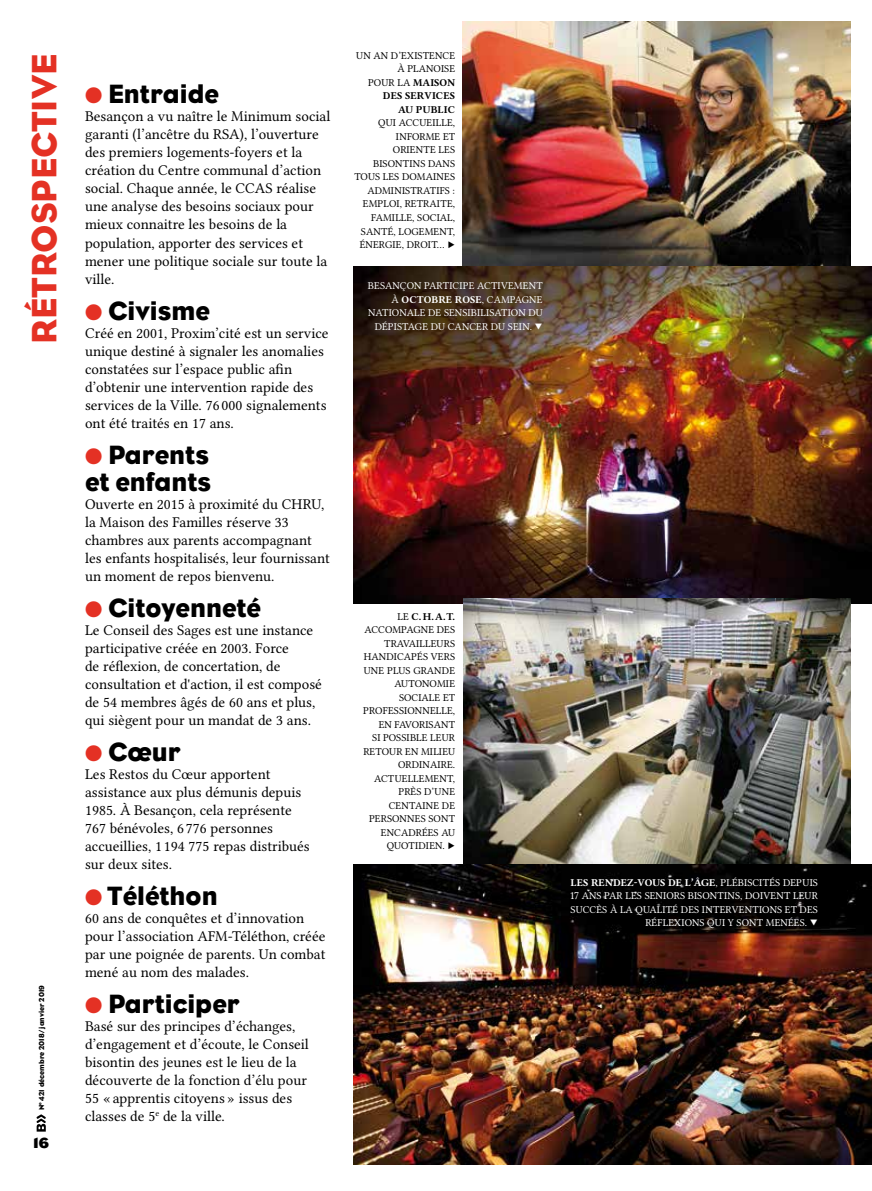
<style>
.page{position:relative;width:872px;height:1191px;background:#fff}
.page>*{position:absolute;margin:0;border:0;box-sizing:border-box;transform-origin:0 0}
.t1{font:36px "Bureau Eagle";color:#e43124}
.t2{font:27px/27px "Bureau Eagle";color:#000}
.t3{font:15px/18px "Lin Libertine O";color:#000}
.t4{font:700 15px "Bureau Eagle";color:#000}
.t5{font:10.5px/13.5px "Lin Libertine O";letter-spacing:.005em;color:#000;text-align:right}
.t6{font:10.5px/13.5px "Lin Libertine O";letter-spacing:.005em;color:#fff;text-align:right}
.t7{font:10.5px "Lin Libertine OB";letter-spacing:.005em;color:#fff}
.t8{font:10.5px/13.5px "Lin Libertine OB";letter-spacing:.005em;color:#000;text-align:right}
.t9{font:7.5px "Bureau Eagle";color:#000}
.s1{font-family:"Lin Libertine OB"}
.s2{color:#e43124}
.s3{font-size:15px}
.s4{font-family:"Lin Libertine O"}
</style>
<div class="page">
<img style="left:462px;top:21px;width:388px;height:245px">
<img style="left:353px;top:266px;width:519px;height:337px">
<svg style="left:37px;top:1114px;width:9px;height:17px"></svg>
<img style="left:463px;top:598px;width:387px;height:266px">
<img style="left:353px;top:864px;width:519px;height:300px">
<h1 class="t1" style="left:24px;top:344px;width:291px;rotate:-90deg">RÉTROSPECTIVE</h1>
<p class="t5" style="left:356px;top:49px;width:100px">UN AN D’EXISTENCE<br>À PLANOISE<br>POUR LA <span class="s1">MAISON</span></p>
<h2 class="t2" style="left:85px;top:81px;width:135px"><span class="s2">•</span> Entraide</h2>
<p class="t3" style="left:85px;top:108px;width:247px">Besançon a vu naître le Minimum social garanti (l’ancêtre du RSA), l’ouverture des premiers logements-foyers et la création du Centre communal d’action social. Chaque année, le CCAS réalise une analyse des besoins sociaux pour mieux connaitre les besoins de la population, apporter des services et mener une politique sociale sur toute la ville.</p>
<h2 class="t2" style="left:85px;top:297px;width:126px"><span class="s2">•</span> Civisme</h2>
<p class="t3" style="left:85px;top:324px;width:245px">Créé en 2001, Proxim’cité est un service unique destiné à signaler les anomalies constatées sur l’espace public afin d’obtenir une intervention rapide des services de la Ville. 76 000 signalements ont été traités en 17 ans.</p>
<h2 class="t2" style="left:85px;top:441px;width:128px"><span class="s2">•</span> Parents et enfants</h2>
<p class="t3" style="left:85px;top:495px;width:246px">Ouverte en 2015 à proximité du CHRU, la Maison des Familles réserve 33 chambres aux parents accompagnant les enfants hospitalisés, leur fournissant un moment de repos bienvenu.</p>
<h2 class="t2" style="left:85px;top:594px;width:177px"><span class="s2">•</span> Citoyenneté</h2>
<p class="t3" style="left:85px;top:621px;width:238px">Le Conseil des Sages est une instance participative créée en 2003. Force<br>de réflexion, de concertation, de consultation et d'action, il est composé de 54 membres âgés de 60 ans et plus, qui siègent pour un mandat de 3 ans.</p>
<h2 class="t2" style="left:85px;top:738px;width:97px"><span class="s2">•</span> Cœur</h2>
<p class="t3" style="left:85px;top:765px;width:226px">Les Restos du Cœur apportent assistance aux plus démunis depuis<br>1985. À Besançon, cela représente<br>767 bénévoles, 6 776 personnes accueillies, 1 194 775 repas distribués sur deux sites.</p>
<h2 class="t2" style="left:85px;top:882px;width:134px"><span class="s2">•</span> Téléthon</h2>
<p class="t3" style="left:85px;top:909px;width:242px">60 ans de conquêtes et d’innovation pour l’association AFM-Téléthon, créée par une poignée de parents. Un combat mené au nom des malades.</p>
<h2 class="t2" style="left:85px;top:990px;width:156px"><span class="s2">•</span> Participer</h2>
<p class="t3" style="left:85px;top:1017px;width:225px">Basé sur des principes d’échanges, d’engagement et d’écoute, le Conseil bisontin des jeunes est le lieu de la découverte de la fonction d’élu pour 55 « apprentis citoyens » issus des classes de 5<sup>e</sup> de la ville.</p>
<p class="t8" style="left:383px;top:89px;width:74px">DES SERVICES<br>AU PUBLIC</p>
<p class="t5" style="left:354px;top:116px;width:102px">QUI ACCUEILLE,<br>INFORME ET<br>ORIENTE LES<br>BISONTINS DANS<br>TOUS LES DOMAINES<br>ADMINISTRATIFS :<br>EMPLOI, RETRAITE,<br>FAMILLE, SOCIAL,<br>SANTÉ, LOGEMENT,<br>ÉNERGIE, DROIT… <span class="s3">▶</span></p>
<p class="t6" style="left:368px;top:279px;width:176px">BESANÇON PARTICIPE ACTIVEMENT</p>
<p class="t7" style="left:391px;top:292px;width:153px"><span class="s4">À</span> OCTOBRE ROSE<span class="s4">, CAMPAGNE</span></p>
<p class="t6" style="left:368px;top:306px;width:176px">NATIONALE DE SENSIBILISATION DU<br>DÉPISTAGE DU CANCER DU SEIN. <span class="s3">▼</span></p>
<p class="t8" style="left:397px;top:609px;width:59px"><span class="s4">LE</span> C. H. A. T.</p>
<p class="t5" style="left:363px;top:623px;width:93px">ACCOMPAGNE DES<br>TRAVAILLEURS<br>HANDICAPÉS VERS<br>UNE PLUS GRANDE<br>AUTONOMIE<br>SOCIALE ET<br>PROFESSIONNELLE,<br>EN FAVORISANT<br>SI POSSIBLE LEUR<br>RETOUR EN MILIEU<br>ORDINAIRE.<br>ACTUELLEMENT,<br>PRÈS D’UNE<br>CENTAINE DE<br>PERSONNES SONT<br>ENCADRÉES AU<br>QUOTIDIEN. <span class="s3">▶</span></p>
<p class="t9" style="left:37px;top:1110px;width:126px;rotate:-90deg">N<sup>o</sup> 421 décembre 2018/ janvier 2019</p>
<p class="t4" style="left:33px;top:1134px;width:17px">16</p>
<p class="t7" style="left:570px;top:875px;width:249px">LES RENDEZ-VOUS DE L’ÂGE<span class="s4">, PLÉBISCITÉS DEPUIS</span></p>
<p class="t6" style="left:570px;top:889px;width:249px">17 ANS PAR LES SENIORS BISONTINS, DOIVENT LEUR<br>SUCCÈS À LA QUALITÉ DES INTERVENTIONS ET DES<br>RÉFLEXIONS QUI Y SONT MENÉES. <span class="s3">▼</span></p>
</div>
